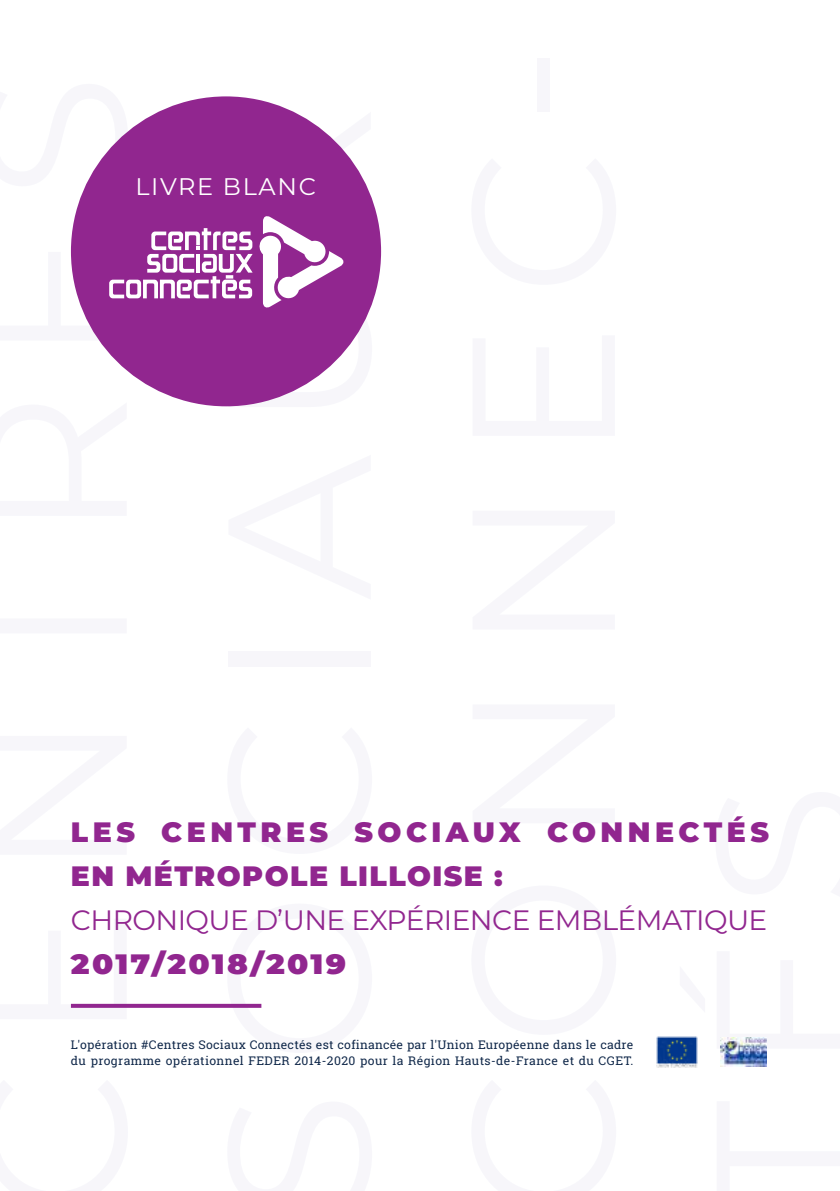
<style>
.page{position:relative;width:840px;height:1191px;background:#fff}
.page>*{position:absolute;margin:0;border:0;box-sizing:border-box;transform-origin:0 0}
.t1{font:900 28px/44px "Montserrat";letter-spacing:.15em;color:#91268f}
.t2{font:28px "Montserrat";letter-spacing:-.02em;color:#91268f}
.t3{font:900 28px "Montserrat";letter-spacing:.075em;color:#91268f;scale:1.1 1}
.t4{font:24px "Montserrat";color:#fff}
.t5{font:12px/16px "Roboto Slab";letter-spacing:.02em;color:#0f2749}
</style>
<div class="page">
<div style="left:71px;top:96px;width:310px;height:310px;background:#91268f;border-radius:50%"></div>
<svg style="left:259px;top:216px;width:85px;height:92px"></svg>
<svg style="left:109px;top:228px;width:143px;height:70px"></svg>
<svg style="left:71px;top:1003px;width:190px;height:4px"></svg>
<img style="left:720px;top:1037px;width:45px;height:29px">
<img style="left:656px;top:1036px;width:40px;height:31px">
<h2 class="t4" style="left:135px;top:170px;width:106px">LIVRE BLAN</h2>
<h2 class="t4" style="left:298px;top:170px;width:19px">C</h2>
<h1 class="t1" style="left:71px;top:808px;width:699px">LES CENTRES SOCIAUX CONNECTÉS<br>EN MÉTROPOLE LILLOISE :</h1>
<h1 class="t2" style="left:71px;top:901px;width:697px">CHRONIQUE D’UNE EXPÉRIENCE EMBLÉMATIQUE</h1>
<h1 class="t3" style="left:71px;top:943px;width:251px">2017/2018/2019</h1>
<p class="t5" style="left:71px;top:1036px;width:563px">L'opération #Centres Sociaux Connectés est cofinancée par l'Union Européenne dans le cadre du programme opérationnel FEDER 2014-2020 pour la Région Hauts-de-France et du CGET.</p>
</div>
